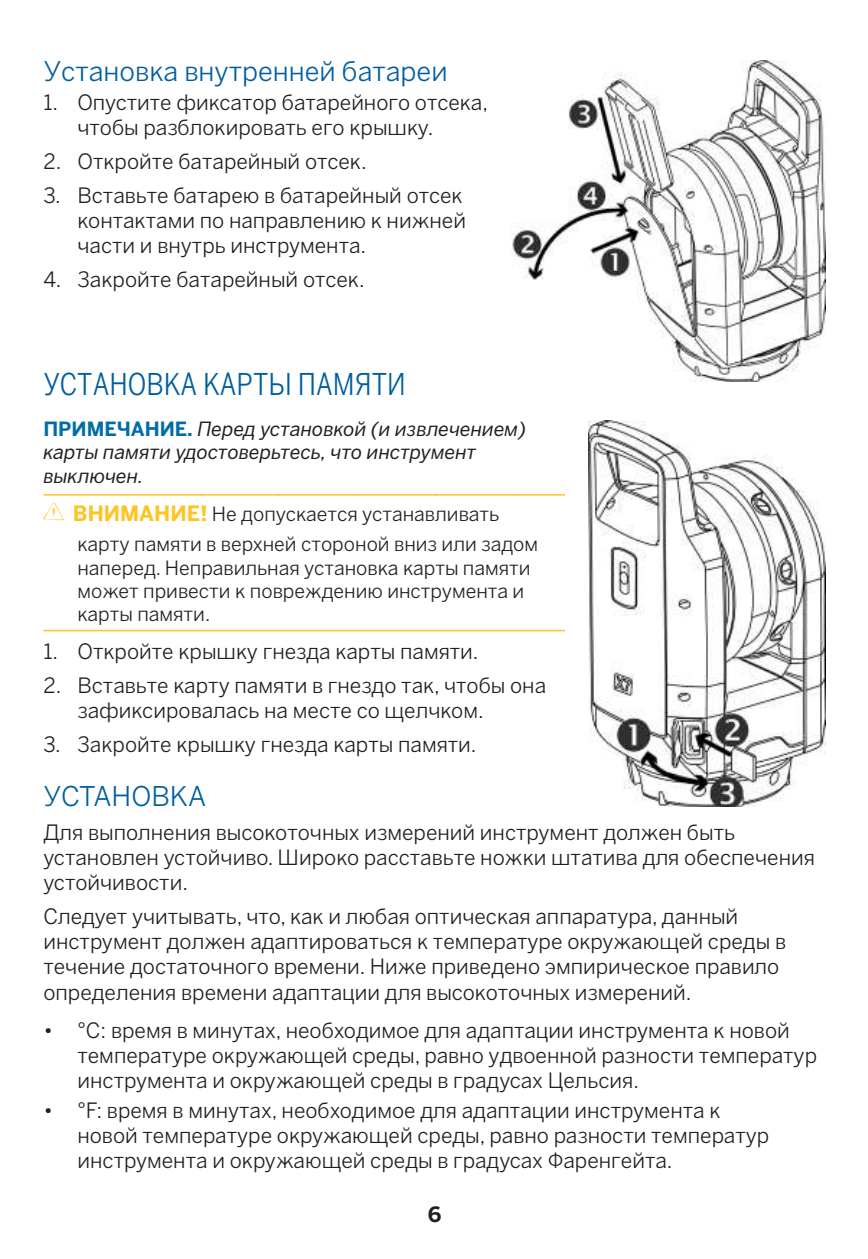
<style>
.page{position:relative;width:868px;height:1259px;background:#fff}
.page>*{position:absolute;margin:0;border:0;box-sizing:border-box;transform-origin:0 0}
.t1{font:30px "Benton Sans Condensed";color:#005e9e}
.t2{font:27px "Benton Sans";color:#005e9e}
.t3{font:21px/25.2px "Benton Sans";color:#231f20}
.t4{font:700 21px "Benton Sans";color:#231f20}
.t5{font:19.5px/23.4px "Benton Sans";color:#231f20}
.t6{font:italic 19.5px/23.4px "Benton Sans";color:#231f20}
.s1{font-weight:700;font-style:normal;color:#006caa}
.s2{font-family:"Trimdings";font-size:24px;color:#fec422}
.s3{font-weight:700;font-size:21px;color:#fec422}
</style>
<div class="page">
<svg style="left:44px;top:494px;width:521px;height:1px"></svg>
<hr style="left:43px;top:630px;width:783px;height:1px;background:#fec422">
<img style="left:510px;top:61px;width:315px;height:320px">
<div style="left:565px;top:420px;width:260px;height:386px;background:#fff"></div>
<img style="left:588px;top:420px;width:237px;height:386px">
<p class="t2" style="left:43px;top:52px;width:405px">Установка внутренней батареи</p>
<p class="t3" style="left:77px;top:89px;width:412px;text-indent:-34px">1. Опустите фиксатор батарейного отсека, чтобы разблокировать его крышку.</p>
<p class="t3" style="left:43px;top:148px;width:325px">2. Откройте батарейный отсек.</p>
<p class="t3" style="left:77px;top:181px;width:390px;text-indent:-34px">3. Вставьте батарею в батарейный отсек контактами по направлению к нижней части и внутрь инструмента.</p>
<p class="t3" style="left:43px;top:266px;width:323px">4. Закройте батарейный отсек.</p>
<h1 class="t1" style="left:43px;top:363px;width:364px">УСТАНОВКА КАРТЫ ПАМЯТИ</h1>
<p class="t6" style="left:43px;top:416px;width:484px"><span class="s1">ПРИМЕЧАНИЕ.</span> Перед установкой (и извлечением) карты памяти удостоверьтесь, что инструмент выключен.</p>
<p class="t5" style="left:77px;top:498px;width:462px;line-height:30px;text-indent:-34px"><span class="s2">C</span> <span class="s3">ВНИМАНИЕ!</span> Не допускается устанавливать карту памяти в верхней стороной вниз или задом</p>
<p class="t5" style="left:77px;top:554px;width:454px">наперед. Неправильная установка карты памяти может привести к повреждению инструмента и карты памяти.</p>
<p class="t3" style="left:43px;top:638px;width:436px">1. Откройте крышку гнезда карты памяти.</p>
<p class="t3" style="left:77px;top:671px;width:470px;text-indent:-34px">2. Вставьте карту памяти в гнездо так, чтобы она зафиксировалась на месте со щелчком.</p>
<p class="t3" style="left:43px;top:730px;width:434px">3. Закройте крышку гнезда карты памяти.</p>
<p class="t2" style="left:43px;top:777px;width:164px">УСТАНОВКА</p>
<p class="t3" style="left:43px;top:818px;width:772px">Для выполнения высокоточных измерений инструмент должен быть установлен устойчиво. Широко расставьте ножки штатива для обеспечения устойчивости.</p>
<p class="t3" style="left:43px;top:902px;width:744px">Следует учитывать, что, как и любая оптическая аппаратура, данный инструмент должен адаптироваться к температуре окружающей среды в течение достаточного времени. Ниже приведено эмпирическое правило определения времени адаптации для высокоточных измерений.</p>
<p class="t3" style="left:77px;top:1016px;width:741px;text-indent:-34px">• °С: время в минутах, необходимое для адаптации инструмента к новой температуре окружающей среды, равно удвоенной разности температур инструмента и окружающей среды в градусах Цельсия.</p>
<p class="t3" style="left:77px;top:1096px;width:693px;text-indent:-34px">• °F: время в минутах, необходимое для адаптации инструмента к новой температуре окружающей среды, равно разности температур инструмента и окружающей среды в градусах Фаренгейта.</p>
<p class="t4" style="left:428px;top:1198px;width:15px">6</p>
</div>
